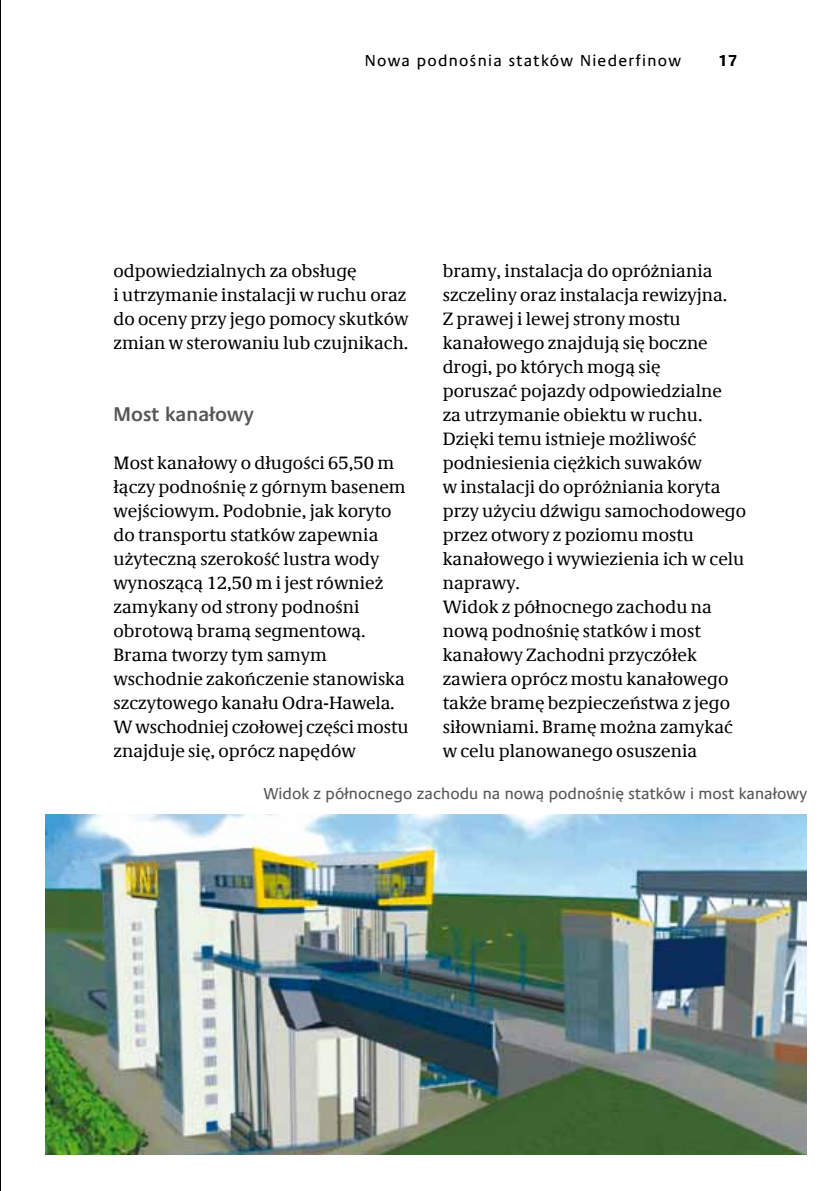
<style>
.page{position:relative;width:840px;height:1191px;background:#fff}
.page>*{position:absolute;margin:0;border:0;box-sizing:border-box;transform-origin:0 0}
.t1{font:600 20px "Praxis Com";letter-spacing:.005em;color:#565757}
.t2{font:18px/24px "Demos Com";letter-spacing:.005em;color:#000}
.t3{font:16px "Praxis Com";letter-spacing:.005em;color:#565757}
.t4{font:16px "Praxis Com";letter-spacing:.08em;color:#000}
.t5{font:700 16px "Praxis Com";color:#000}
</style>
<div class="page">
<hr style="left:0;top:0;width:1px;height:1191px;background:#000">
<img style="left:45px;top:814px;width:761px;height:340px">
<p class="t4" style="left:364px;top:51px;width:317px">Nowa podnośnia statków Niederfinow</p>
<p class="t5" style="left:717px;top:51px;width:22px">17</p>
<p class="t2" style="left:113px;top:259px;width:296px">odpowiedzialnych za obsługę<br>i utrzymanie instalacji w ruchu oraz do oceny przy jego pomocy skutków zmian w sterowaniu lub czujnikach.</p>
<p class="t2" style="left:442px;top:259px;width:305px">bramy, instalacja do opróżniania szczeliny oraz instalacja rewizyjna.<br>Z prawej i lewej strony mostu kanałowego znajdują się boczne drogi, po których mogą się<br>poruszać pojazdy odpowiedzialne<br>za utrzymanie obiektu w ruchu.<br>Dzięki temu istnieje możliwość podniesienia ciężkich suwaków<br>w instalacji do opróżniania koryta przy użyciu dźwigu samochodowego przez otwory z poziomu mostu kanałowego i wywiezienia ich w celu naprawy.<br>Widok z północnego zachodu na nową podnośnię statków i most kanałowy Zachodni przyczółek zawiera oprócz mostu kanałowego także bramę bezpieczeństwa z jego siłowniami. Bramę można zamykać w celu planowanego osuszenia</p>
<p class="t1" style="left:113px;top:402px;width:142px">Most kanałowy</p>
<p class="t2" style="left:113px;top:451px;width:296px">Most kanałowy o długości 65,50 m łączy podnośnię z górnym basenem wejściowym. Podobnie, jak koryto do transportu statków zapewnia użyteczną szerokość lustra wody wynoszącą 12,50 m i jest również zamykany od strony podnośni obrotową bramą segmentową.<br>Brama tworzy tym samym wschodnie zakończenie stanowiska szczytowego kanału Odra-Hawela.<br>W wschodniej czołowej części mostu znajduje się, oprócz napędów</p>
<p class="t3" style="left:264px;top:784px;width:544px">Widok z północnego zachodu na nową podnośnię statków i most kanałowy</p>
</div>
